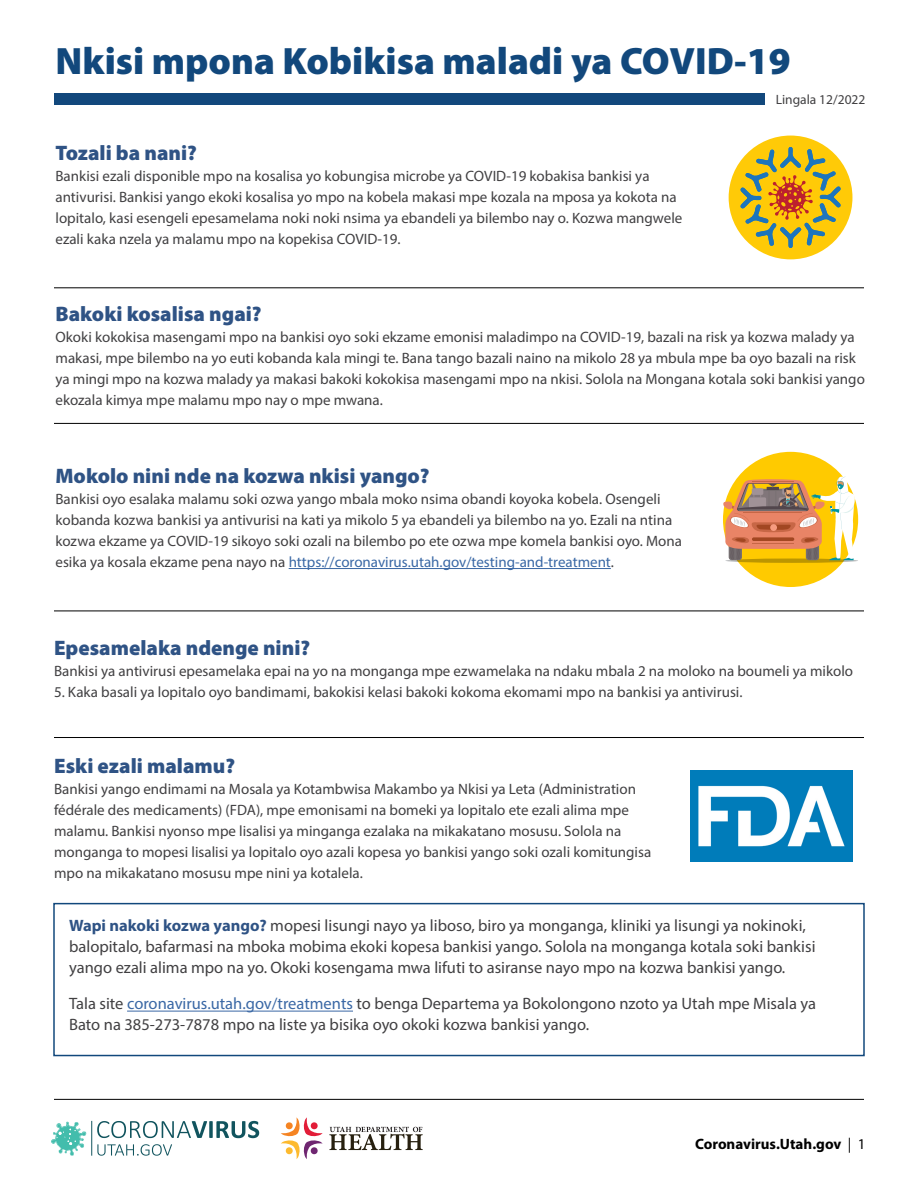
<style>
.page{position:relative;width:918px;height:1188px;background:#fff}
.page>*{position:absolute;margin:0;border:0;box-sizing:border-box;transform-origin:0 0}
.t1{font:900 38.25px "Myriad Pro";color:#12487c}
.t2{font:900 21px "Myriad Pro";color:#2f5385}
.t3{font:16.5px/21px "Myriad Pro";color:#414042}
.t4{font:15px/21px "Myriad Pro";color:#414042}
.t5{font:700 15px "Myriad Pro";color:#000}
.t6{font:13.5px "Myriad Pro";color:#414042}
.s1{color:#3a68a5}
.s2{font-weight:700;color:#2f5385}
.s3{font-weight:400}
</style>
<div class="page">
<svg style="left:51px;top:1122px;width:36px;height:34px"></svg>
<svg style="left:97px;top:1144px;width:75px;height:12px"></svg>
<svg style="left:97px;top:1121px;width:162px;height:17px"></svg>
<hr style="left:91px;top:1121px;width:1px;height:35px;background:#11545e">
<hr style="left:54px;top:1099px;width:810px;height:1px;background:#000">
<div style="left:54px;top:93px;width:710px;height:11px;background:#12487c"></div>
<hr style="left:54px;top:288px;width:810px;height:1px;background:#000">
<hr style="left:54px;top:423px;width:810px;height:1px;background:#000">
<hr style="left:54px;top:611px;width:810px;height:1px;background:#000">
<hr style="left:54px;top:737px;width:810px;height:1px;background:#000">
<div style="left:729px;top:136px;width:123px;height:123px;background:#ffca07;border-radius:50%"></div>
<svg style="left:740px;top:147px;width:101px;height:101px"></svg>
<hr style="left:289px;top:568px;width:322px;height:1px;background:#3a68a5">
<div style="left:723px;top:452px;width:135px;height:135px;background:#ffca00;border-radius:50%"></div>
<svg style="left:725px;top:559px;width:133px;height:4px"></svg>
<svg style="left:723px;top:476px;width:133px;height:84px"></svg>
<img style="left:690px;top:770px;width:162px;height:91px">
<hr style="left:127px;top:1011px;width:226px;height:1px;background:#3a68a5">
<div style="left:53px;top:903px;width:812px;height:153px;border:2px solid #12487c"></div>
<svg style="left:329px;top:1127px;width:94px;height:23px"></svg>
<svg style="left:281px;top:1117px;width:42px;height:42px"></svg>
<p class="t1" style="left:56px;top:35px;width:737px">Nkisi mpona Kobikisa maladi ya COVID-19</p>
<p class="t2" style="left:56px;top:139px;width:143px">Tozali ba nani?</p>
<p class="t4" style="left:56px;top:166px;width:628px">Bankisi ezali disponible mpo na kosalisa yo kobungisa microbe ya COVID-19 kobakisa bankisi ya antivurisi. Bankisi yango ekoki kosalisa yo mpo na kobela makasi mpe kozala na mposa ya kokota na lopitalo, kasi esengeli epesamelama noki noki nsima ya ebandeli ya bilembo nay o. Kozwa mangwele ezali kaka nzela ya malamu mpo na kopekisa COVID-19.</p>
<p class="t6" style="left:776px;top:91px;width:91px">Lingala 12/2022</p>
<p class="t2" style="left:56px;top:300px;width:208px">Bakoki kosalisa ngai?</p>
<p class="t4" style="left:56px;top:327px;width:811px">Okoki kokokisa masengami mpo na bankisi oyo soki ekzame emonisi maladimpo na COVID-19, bazali na risk ya kozwa malady ya makasi, mpe bilembo na yo euti kobanda kala mingi te. Bana tango bazali naino na mikolo 28 ya mbula mpe ba oyo bazali na risk ya mingi mpo na kozwa malady ya makasi bakoki kokokisa masengami mpo na nkisi. Solola na Mongana kotala soki bankisi yango ekozala kimya mpe malamu mpo nay o mpe mwana.</p>
<p class="t2" style="left:56px;top:462px;width:376px">Mokolo nini nde na kozwa nkisi yango?</p>
<p class="t4" style="left:56px;top:488px;width:628px">Bankisi oyo esalaka malamu soki ozwa yango mbala moko nsima obandi koyoka kobela. Osengeli kobanda kozwa bankisi ya antivurisi na kati ya mikolo 5 ya ebandeli ya bilembo na yo. Ezali na ntina kozwa ekzame ya COVID-19 sikoyo soki ozali na bilembo po ete ozwa mpe komela bankisi oyo. Mona esika ya kosala ekzame pena nayo na <span class="s1">https://coronavirus.utah.gov/testing-and-treatment</span>.</p>
<p class="t2" style="left:54px;top:634px;width:258px">Epesamelaka ndenge nini?</p>
<p class="t4" style="left:54px;top:660px;width:801px">Bankisi ya antivirusi epesamelaka epai na yo na monganga mpe ezwamelaka na ndaku mbala 2 na moloko na boumeli ya mikolo</p>
<p class="t4" style="left:54px;top:681px;width:690px">5. Kaka basali ya lopitalo oyo bandimami, bakokisi kelasi bakoki kokoma ekomami mpo na bankisi ya antivirusi.</p>
<p class="t2" style="left:54px;top:752px;width:183px">Eski ezali malamu?</p>
<p class="t4" style="left:54px;top:779px;width:599px">Bankisi yango endimami na Mosala ya Kotambwisa Makambo ya Nkisi ya Leta (Administration fédérale des medicaments) (FDA), mpe emonisami na bomeki ya lopitalo ete ezali alima mpe malamu. Bankisi nyonso mpe lisalisi ya minganga ezalaka na mikakatano mosusu. Solola na monganga to mopesi lisalisi ya lopitalo oyo azali kopesa yo bankisi yango soki ozali komitungisa mpo na mikakatano mosusu mpe nini ya kotalela.</p>
<p class="t3" style="left:69px;top:915px;width:748px"><span class="s2">Wapi nakoki kozwa yango?</span> mopesi lisungi nayo ya liboso, biro ya monganga, kliniki ya lisungi ya nokinoki, balopitalo, bafarmasi na mboka mobima ekoki kopesa bankisi yango. Solola na monganga kotala soki bankisi yango ezali alima mpo na yo. Okoki kosengama mwa lifuti to asiranse nayo mpo na kozwa bankisi yango.</p>
<p class="t3" style="left:69px;top:993px;width:748px">Tala site <span class="s1">coronavirus.utah.gov/treatments</span> to benga Departema ya Bokolongono nzoto ya Utah mpe Misala ya<br>Bato na 385-273-7878 mpo na liste ya bisika oyo okoki kozwa bankisi yango.</p>
<p class="t5" style="left:695px;top:1134px;width:172px">Coronavirus.Utah.gov <span class="s3">| 1</span></p>
</div>
